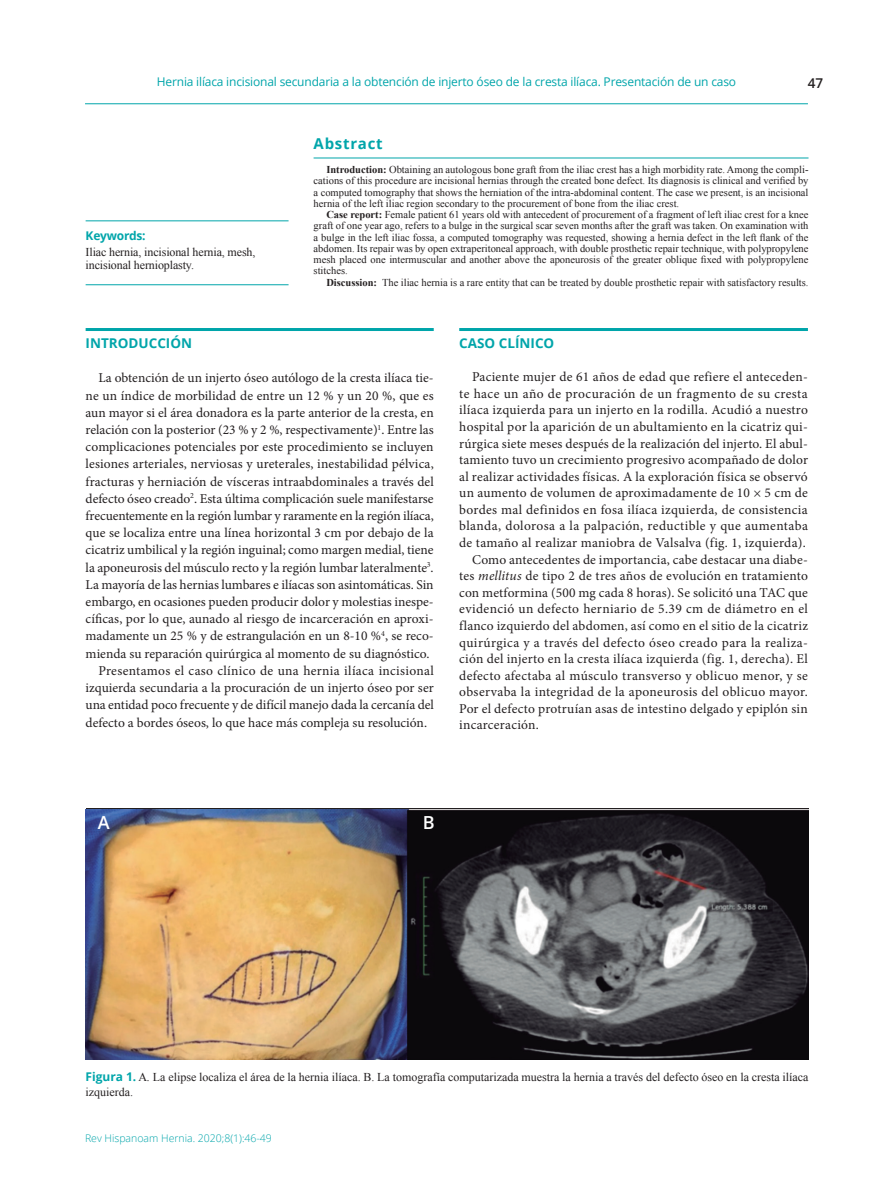
<style>
.page{position:relative;width:893px;height:1191px;background:#fff}
.page>*{position:absolute;margin:0;border:0;box-sizing:border-box;transform-origin:0 0}
.t1{font:600 18px "Open Sans";color:#fff}
.t2{font:700 15px "Open Sans";letter-spacing:.05em;color:#00a5aa}
.t3{font:13.5px "Minion Pro";letter-spacing:.01em;color:#231f20}
.t4{font:13.5px "Minion Pro";letter-spacing:.03em;color:#231f20}
.t5{font:13.5px "Minion Pro";letter-spacing:-.01em;color:#231f20}
.t6{font:700 13.5px "Open Sans";color:#00a5aa}
.t7{font:600 13.5px "Open Sans";color:#231f20}
.t8{font:12px/13.5px "Times New Roman";color:#231f20}
.t9{font:12px "Open Sans";letter-spacing:-.015em;color:#00a5aa}
.t10{font:700 12px "Open Sans";letter-spacing:-.02em;color:#00a5aa}
.t11{font:10.5px/11.2px "Times New Roman";color:#231f20;text-align:justify}
.t12{font:300 10.5px "Open Sans";color:#00a5aa}
.s1{font-weight:700}
.s2{font-style:italic}
.s3{font-family:"Open Sans";font-weight:700;color:#00a5aa}
</style>
<div class="page">
<hr style="left:85px;top:103px;width:723px;height:1px;background:#00a5aa">
<hr style="left:86px;top:220px;width:203px;height:1px;background:#00a5aa">
<hr style="left:86px;top:284px;width:203px;height:1px;background:#00a5aa">
<hr style="left:86px;top:328px;width:348px;height:3px;background:#00a5aa">
<hr style="left:459px;top:328px;width:349px;height:3px;background:#00a5aa">
<hr style="left:314px;top:157px;width:494px;height:1px;background:#00a5aa">
<img style="left:86px;top:809px;width:722px;height:250px">
<p class="t9" style="left:157px;top:74px;width:581px">Hernia ilíaca incisional secundaria a la obtención de injerto óseo de la cresta ilíaca. Presentación de un caso</p>
<p class="t7" style="left:808px;top:74px;width:17px">47</p>
<p class="t10" style="left:86px;top:227px;width:62px">Keywords:</p>
<p class="t8" style="left:86px;top:245px;width:171px">Iliac hernia, incisional hernia, mesh, incisional hernioplasty.</p>
<p class="t2" style="left:314px;top:133px;width:71px">Abstract</p>
<p class="t11" style="left:314px;top:164px;width:496px;text-indent:13px"><span class="s1">Introduction:</span> Obtaining an autologous bone graft from the iliac crest has a high morbidity rate. Among the compli&shy;cations of this procedure are incisional hernias through the created bone defect. Its diagnosis is clinical and verified by a computed tomography that shows the herniation of the intra-abdominal content. The case we present, is an incisional hernia of the left iliac region secondary to the procurement of bone from the iliac crest.</p>
<p class="t11" style="left:314px;top:209px;width:496px;text-indent:13px"><span class="s1">Case report:</span> Female patient 61 years old with antecedent of procurement of a fragment of left iliac crest for a knee graft of one year ago, refers to a bulge in the surgical scar seven months after the graft was taken. On examination with a bulge in the left iliac fossa, a computed tomography was requested, showing a hernia defect in the left flank of the abdomen. Its repair was by open extraperitoneal approach, with double prosthetic repair technique, with polypropylene mesh placed one intermuscular and another above the aponeurosis of the greater oblique fixed with polypropylene stitches.</p>
<p class="t11" style="left:326px;top:276px;width:484px"><span class="s1">Discussion:</span> The iliac hernia is a rare entity that can be treated by double prosthetic repair with satisfactory results.</p>
<p class="t6" style="left:86px;top:333px;width:108px">INTRODUCCIÓN</p>
<p class="t3" style="left:98px;top:369px;width:337px">La obtención de un injerto óseo autólogo de la cresta ilíaca tie-</p>
<p class="t3" style="left:86px;top:386px;width:350px">ne un índice de morbilidad de entre un 12 % y un 20 %, que es</p>
<p class="t3" style="left:86px;top:403px;width:350px">aun mayor si el área donadora es la parte anterior de la cresta, en</p>
<p class="t3" style="left:86px;top:421px;width:350px">relación con la posterior (23 % y 2 %, respectivamente)<sup>1</sup>. Entre las</p>
<p class="t3" style="left:86px;top:438px;width:349px">complicaciones potenciales por este procedimiento se incluyen</p>
<p class="t3" style="left:86px;top:455px;width:350px">lesiones arteriales, nerviosas y ureterales, inestabilidad pélvica,</p>
<p class="t3" style="left:86px;top:472px;width:350px">fracturas y herniación de vísceras intraabdominales a través del</p>
<p class="t3" style="left:86px;top:489px;width:350px">defecto óseo creado<sup>2</sup>. Esta última complicación suele manifestarse</p>
<p class="t5" style="left:86px;top:507px;width:350px">frecuentemente en la región lumbar y raramente en la región ilíaca,</p>
<p class="t3" style="left:86px;top:524px;width:349px">que se localiza entre una línea horizontal 3 cm por debajo de la</p>
<p class="t3" style="left:86px;top:541px;width:349px">cicatriz umbilical y la región inguinal; como margen medial, tiene</p>
<p class="t3" style="left:86px;top:558px;width:350px">la aponeurosis del músculo recto y la región lumbar lateralmente<sup>3</sup>.</p>
<p class="t3" style="left:86px;top:575px;width:349px">La mayoría de las hernias lumbares e ilíacas son asintomáticas. Sin</p>
<p class="t3" style="left:86px;top:592px;width:350px">embargo, en ocasiones pueden producir dolor y molestias inespe-</p>
<p class="t3" style="left:86px;top:610px;width:349px">cíficas, por lo que, aunado al riesgo de incarceración en aproxi-</p>
<p class="t3" style="left:86px;top:627px;width:350px">madamente un 25 % y de estrangulación en un 8-10 %<sup>4</sup>, se reco-</p>
<p class="t3" style="left:86px;top:644px;width:345px">mienda su reparación quirúrgica al momento de su diagnóstico.</p>
<p class="t3" style="left:98px;top:661px;width:337px">Presentamos el caso clínico de una hernia ilíaca incisional</p>
<p class="t3" style="left:86px;top:678px;width:350px">izquierda secundaria a la procuración de un injerto óseo por ser</p>
<p class="t3" style="left:86px;top:696px;width:350px">una entidad poco frecuente y de difícil manejo dada la cercanía del</p>
<p class="t3" style="left:86px;top:713px;width:343px">defecto a bordes óseos, lo que hace más compleja su resolución.</p>
<p class="t6" style="left:459px;top:333px;width:97px">CASO CLÍNICO</p>
<p class="t3" style="left:472px;top:368px;width:337px">Paciente mujer de 61 años de edad que refiere el anteceden-</p>
<p class="t4" style="left:459px;top:384px;width:350px">te hace un año de procuración de un fragmento de su cresta</p>
<p class="t3" style="left:459px;top:401px;width:350px">ilíaca izquierda para un injerto en la rodilla. Acudió a nuestro</p>
<p class="t3" style="left:459px;top:417px;width:350px">hospital por la aparición de un abultamiento en la cicatriz qui-</p>
<p class="t3" style="left:459px;top:434px;width:350px">rúrgica siete meses después de la realización del injerto. El abul-</p>
<p class="t3" style="left:459px;top:451px;width:350px">tamiento tuvo un crecimiento progresivo acompañado de dolor</p>
<p class="t3" style="left:459px;top:467px;width:350px">al realizar actividades físicas. A la exploración física se observó</p>
<p class="t3" style="left:459px;top:484px;width:350px">un aumento de volumen de aproximadamente de 10 × 5 cm de</p>
<p class="t3" style="left:459px;top:500px;width:350px">bordes mal definidos en fosa ilíaca izquierda, de consistencia</p>
<p class="t4" style="left:459px;top:517px;width:350px">blanda, dolorosa a la palpación, reductible y que aumentaba</p>
<p class="t3" style="left:459px;top:533px;width:348px">de tamaño al realizar maniobra de Valsalva (fig. 1, izquierda).</p>
<p class="t3" style="left:472px;top:550px;width:337px">Como antecedentes de importancia, cabe destacar una diabe-</p>
<p class="t3" style="left:459px;top:567px;width:350px">tes <span class="s2">mellitus</span> de tipo 2 de tres años de evolución en tratamiento</p>
<p class="t3" style="left:459px;top:583px;width:350px">con metformina (500 mg cada 8 horas). Se solicitó una TAC que</p>
<p class="t4" style="left:459px;top:600px;width:350px">evidenció un defecto herniario de 5.39 cm de diámetro en el</p>
<p class="t3" style="left:459px;top:616px;width:350px">flanco izquierdo del abdomen, así como en el sitio de la cicatriz</p>
<p class="t4" style="left:459px;top:633px;width:350px">quirúrgica y a través del defecto óseo creado para la realiza-</p>
<p class="t3" style="left:459px;top:650px;width:350px">ción del injerto en la cresta ilíaca izquierda (fig. 1, derecha). El</p>
<p class="t3" style="left:459px;top:666px;width:350px">defecto afectaba al músculo transverso y oblicuo menor, y se</p>
<p class="t3" style="left:459px;top:683px;width:350px">observaba la integridad de la aponeurosis del oblicuo mayor.</p>
<p class="t3" style="left:459px;top:699px;width:350px">Por el defecto protruían asas de intestino delgado y epiplón sin</p>
<p class="t3" style="left:459px;top:716px;width:81px">incarceración.</p>
<h1 class="t1" style="left:98px;top:810px;width:13px">A</h1>
<h1 class="t1" style="left:423px;top:810px;width:13px">B</h1>
<p class="t8" style="left:86px;top:1069px;width:724px;line-height:15px"><span class="s3">Figura 1.</span> A<span class="s2">.</span> La elipse localiza el área de la hernia ilíaca. B. La tomografía computarizada muestra la hernia a través del defecto óseo en la cresta ilíaca izquierda.</p>
<p class="t12" style="left:85px;top:1130px;width:188px">Rev Hispanoam Hernia. 2020;8(1):46-49</p>
</div>
